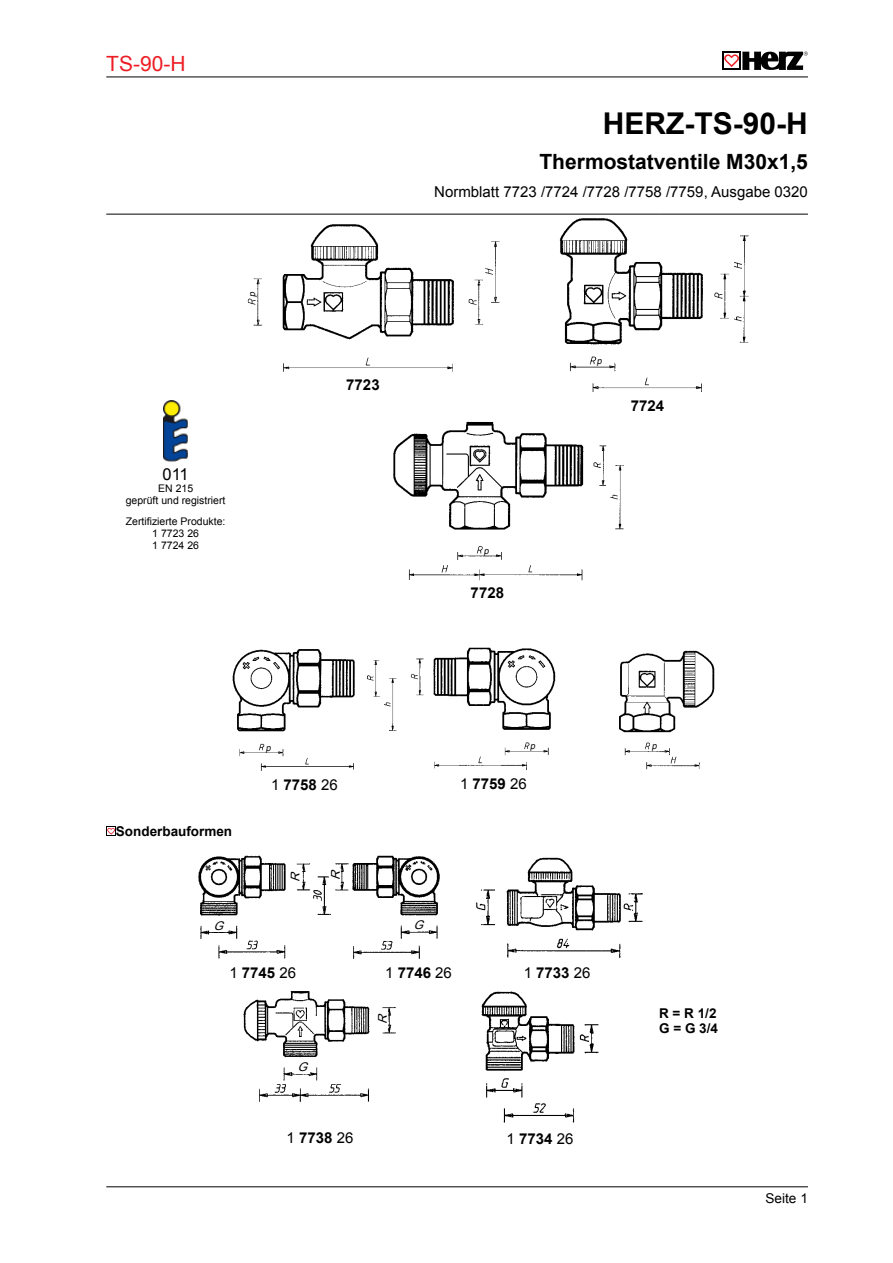
<style>
.page{position:relative;width:893px;height:1263px;background:#fff}
.page>*{position:absolute;margin:0;border:0;box-sizing:border-box;transform-origin:0 0}
.t1{font:700 30px "Arial";color:#000}
.t2{font:700 21px "Arial";color:#000}
.t3{font:21px "Arial";color:#ed1d24}
.t4{font:16.5px "Arial";color:#000}
.t5{font:700 15px "Arial";color:#000}
.t6{font:15px "Arial";color:#000}
.t7{font:700 13.5px/15px "Arial";color:#000}
.t8{font:13.5px "Arial";color:#000}
.t9{font:italic 12px "Arial";color:#000}
.t10{font:10.5px/12px "Arial";color:#000;text-align:center}
.t11{font:italic 9px "Arial";color:#000}
.s1{font-weight:400}
</style>
<div class="page">
<svg style="left:722px;top:52px;width:86px;height:18px"></svg>
<hr style="left:106px;top:77px;width:702px;height:1px;background:#000">
<hr style="left:106px;top:1186px;width:702px;height:1px;background:#000">
<hr style="left:106px;top:214px;width:553px;height:1px;background:#000">
<hr style="left:659px;top:214px;width:149px;height:1px;background:#000">
<svg style="left:106px;top:826px;width:10px;height:10px"></svg>
<img style="left:163px;top:400px;width:25px;height:62px">
<img style="left:247px;top:224px;width:253px;height:148px">
<img style="left:559px;top:218px;width:190px;height:174px">
<img style="left:393px;top:421px;width:231px;height:160px">
<img style="left:232px;top:649px;width:165px;height:122px">
<img style="left:410px;top:647px;width:146px;height:123px">
<img style="left:619px;top:650px;width:96px;height:120px">
<div style="left:346px;top:292px;width:21px;height:21px;background:#fff"></div>
<div style="left:584px;top:256px;width:21px;height:22px;background:#fff"></div>
<img style="left:243px;top:991px;width:153px;height:111px">
<img style="left:476px;top:857px;width:167px;height:101px">
<img style="left:481px;top:991px;width:118px;height:132px">
<img style="left:198px;top:855px;width:242px;height:104px">
<div style="left:211px;top:919px;width:15px;height:13px;background:#fff"></div>
<div style="left:295px;top:1060px;width:15px;height:13px;background:#fff"></div>
<div style="left:411px;top:918px;width:15px;height:13px;background:#fff"></div>
<div style="left:289px;top:869px;width:12px;height:16px;background:#fff"></div>
<div style="left:329px;top:869px;width:11px;height:14px;background:#fff"></div>
<div style="left:376px;top:1012px;width:11px;height:15px;background:#fff"></div>
<h2 class="t3" style="left:106px;top:49px;width:81px">TS-90-H</h2>
<p class="t11" style="left:246px;top:297px;width:9px;rotate:-90deg">p</p>
<h3 class="t4" style="left:163px;top:463px;width:28px">011</h3>
<p class="t10" style="left:126px;top:482px;width:101px">EN 215<br>geprüft und registriert</p>
<p class="t10" style="left:126px;top:515px;width:101px">Zertifizierte Produkte:<br>1 7723 26<br>1 7724 26</p>
<h1 class="t1" style="left:603px;top:103px;width:206px">HERZ-TS-90-H</h1>
<h2 class="t2" style="left:539px;top:148px;width:270px">Thermostatventile M30x1,5</h2>
<h3 class="t6" style="left:434px;top:182px;width:375px">Normblatt 7723 /7724 /7728 /7758 /7759, Ausgabe 0320</h3>
<h3 class="t5" style="left:346px;top:374px;width:35px">7723</h3>
<p class="t11" style="left:484px;top:545px;width:9px">p</p>
<h3 class="t5" style="left:471px;top:583px;width:35px">7728</h3>
<p class="t11" style="left:597px;top:355px;width:9px">p</p>
<h3 class="t5" style="left:631px;top:396px;width:35px">7724</h3>
<p class="t7" style="left:116px;top:824px;width:118px">Sonderbauformen</p>
<p class="t9" style="left:214px;top:918px;width:17px">G</p>
<p class="t11" style="left:266px;top:742px;width:9px">p</p>
<p class="t11" style="left:530px;top:740px;width:9px">p</p>
<p class="t11" style="left:652px;top:740px;width:9px">p</p>
<h3 class="t5" style="left:271px;top:774px;width:68px"><span class="s1">1</span> 7758 <span class="s1">26</span></h3>
<h3 class="t5" style="left:460px;top:773px;width:68px"><span class="s1">1</span> 7759 <span class="s1">26</span></h3>
<p class="t9" style="left:287px;top:882px;width:16px;rotate:-90deg">R</p>
<p class="t9" style="left:328px;top:880px;width:16px;rotate:-90deg">R</p>
<p class="t9" style="left:413px;top:917px;width:17px">G</p>
<h3 class="t5" style="left:229px;top:962px;width:68px"><span class="s1">1</span> 7745 <span class="s1">26</span></h3>
<p class="t9" style="left:298px;top:1059px;width:17px">G</p>
<h3 class="t5" style="left:287px;top:1128px;width:68px"><span class="s1">1</span> 7738 <span class="s1">26</span></h3>
<h3 class="t5" style="left:385px;top:962px;width:68px"><span class="s1">1</span> 7746 <span class="s1">26</span></h3>
<h3 class="t5" style="left:524px;top:962px;width:68px"><span class="s1">1</span> 7733 <span class="s1">26</span></h3>
<p class="t9" style="left:375px;top:1024px;width:16px;rotate:-90deg">R</p>
<h3 class="t5" style="left:507px;top:1128px;width:68px"><span class="s1">1</span> 7734 <span class="s1">26</span></h3>
<p class="t7" style="left:659px;top:1006px;width:60px">R = R 1/2<br>G = G 3/4</p>
<p class="t8" style="left:765px;top:1189px;width:44px">Seite 1</p>
</div>
